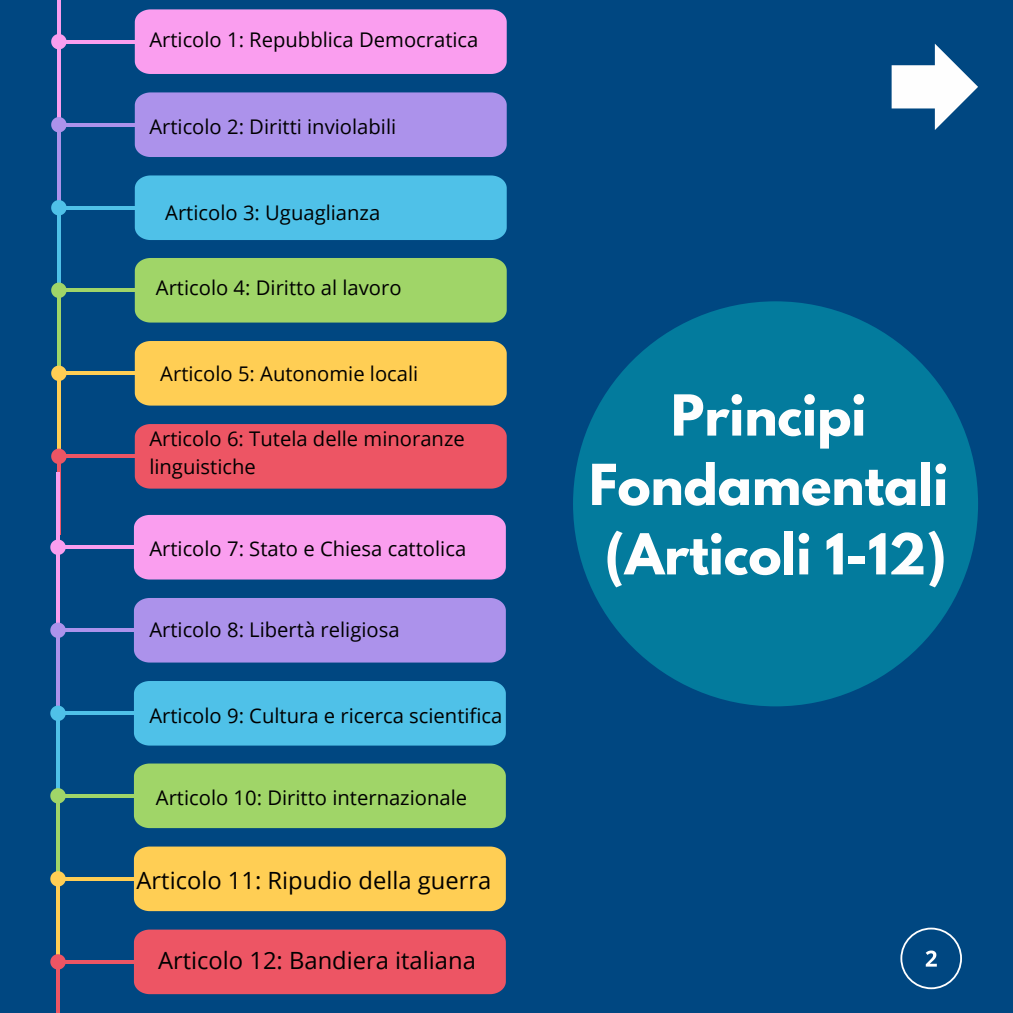
<style>
.page{position:relative;width:1013px;height:1013px;background:#fff}
.page>*{position:absolute;margin:0;border:0;box-sizing:border-box;transform-origin:0 0}
.t1{font:700 50px/69.4px "League Spartan";color:#fefefe;text-align:center}
.t2{font:23.75px "Open Sans";color:#000}
.t3{font:20.25px/27.9px "Open Sans";color:#000}
</style>
<div class="page">
<div style="left:0;top:0;width:1012px;height:1012px;background:#004781"></div>
<div style="left:573px;top:301px;width:405px;height:405px;background:#037b9d;border-radius:50%"></div>
<svg style="left:891px;top:44px;width:87px;height:86px"></svg>
<hr style="left:57px;top:42px;width:4px;height:87px;background:#fa9eef">
<hr style="left:65px;top:40px;width:79px;height:3px;background:#fa9eef">
<hr style="left:57px;top:211px;width:4px;height:79px;background:#4fc1e8">
<svg style="left:51px;top:117px;width:16px;height:15px"></svg>
<hr style="left:57px;top:129px;width:4px;height:79px;background:#ac92eb">
<svg style="left:51px;top:200px;width:16px;height:15px"></svg>
<svg style="left:51px;top:282px;width:16px;height:16px"></svg>
<hr style="left:57px;top:294px;width:4px;height:79px;background:#a0d568">
<hr style="left:57px;top:377px;width:4px;height:79px;background:#ffce54">
<svg style="left:51px;top:365px;width:16px;height:16px"></svg>
<hr style="left:65px;top:123px;width:79px;height:3px;background:#ac92eb">
<hr style="left:65px;top:206px;width:79px;height:3px;background:#4fc1e8">
<hr style="left:65px;top:289px;width:79px;height:3px;background:#a0d568">
<hr style="left:65px;top:371px;width:79px;height:4px;background:#ffce54">
<div style="left:135px;top:92px;width:371px;height:65px;background:#ac92eb"></div>
<div style="left:135px;top:175px;width:371px;height:65px;background:#4fc1e8"></div>
<div style="left:135px;top:258px;width:371px;height:64px;background:#a0d568"></div>
<div style="left:135px;top:341px;width:371px;height:64px;background:#ffce54"></div>
<svg style="left:51px;top:448px;width:16px;height:16px"></svg>
<hr style="left:65px;top:454px;width:79px;height:4px;background:#ed5564">
<div style="left:135px;top:424px;width:371px;height:64px;background:#ed5564"></div>
<hr style="left:57px;top:456px;width:4px;height:79px;background:#ed5564">
<svg style="left:51px;top:34px;width:16px;height:15px"></svg>
<div style="left:135px;top:9px;width:371px;height:65px;background:#fa9eef"></div>
<hr style="left:57px;top:0;width:4px;height:46px;background:#fa9eef">
<hr style="left:56px;top:547px;width:4px;height:87px;background:#fa9eef">
<hr style="left:64px;top:545px;width:79px;height:4px;background:#fa9eef">
<hr style="left:56px;top:717px;width:4px;height:78px;background:#4fc1e8">
<svg style="left:50px;top:622px;width:16px;height:16px"></svg>
<hr style="left:56px;top:634px;width:4px;height:79px;background:#ac92eb">
<svg style="left:50px;top:705px;width:16px;height:16px"></svg>
<svg style="left:50px;top:788px;width:16px;height:15px"></svg>
<hr style="left:56px;top:800px;width:4px;height:78px;background:#a0d568">
<hr style="left:56px;top:883px;width:4px;height:78px;background:#ffce54">
<svg style="left:50px;top:871px;width:16px;height:15px"></svg>
<hr style="left:64px;top:628px;width:79px;height:4px;background:#ac92eb">
<hr style="left:64px;top:711px;width:79px;height:3px;background:#4fc1e8">
<hr style="left:64px;top:794px;width:79px;height:3px;background:#a0d568">
<hr style="left:64px;top:877px;width:79px;height:3px;background:#ffce54">
<div style="left:134px;top:598px;width:372px;height:64px;background:#ac92eb"></div>
<div style="left:134px;top:681px;width:372px;height:64px;background:#4fc1e8"></div>
<div style="left:134px;top:763px;width:372px;height:65px;background:#a0d568"></div>
<div style="left:134px;top:846px;width:372px;height:65px;background:#ffce54"></div>
<svg style="left:50px;top:954px;width:16px;height:15px"></svg>
<hr style="left:64px;top:960px;width:79px;height:3px;background:#ed5564">
<div style="left:134px;top:929px;width:372px;height:65px;background:#ed5564"></div>
<hr style="left:56px;top:961px;width:4px;height:51px;background:#ed5564">
<svg style="left:50px;top:539px;width:16px;height:16px"></svg>
<div style="left:134px;top:515px;width:372px;height:64px;background:#fa9eef"></div>
<hr style="left:56px;top:472px;width:4px;height:79px;background:#fa9eef">
<svg style="left:900px;top:927px;width:62px;height:62px"></svg>
<p class="t3" style="left:149px;top:26px;width:330px">Articolo 1: Repubblica Democratica</p>
<p class="t3" style="left:149px;top:112px;width:248px">Articolo 2: Diritti inviolabili</p>
<p class="t3" style="left:165px;top:198px;width:216px">Articolo 3: Uguaglianza</p>
<p class="t3" style="left:156px;top:273px;width:247px">Articolo 4: Diritto al lavoro</p>
<p class="t3" style="left:160px;top:359px;width:259px">Articolo 5: Autonomie locali</p>
<p class="t3" style="left:149px;top:424px;width:317px">Articolo 6: Tutela delle minoranze linguistiche</p>
<p class="t3" style="left:149px;top:534px;width:318px">Articolo 7: Stato e Chiesa cattolica</p>
<p class="t3" style="left:149px;top:615px;width:252px">Articolo 8: Libertà religiosa</p>
<p class="t3" style="left:149px;top:701px;width:354px">Articolo 9: Cultura e ricerca scientifica</p>
<p class="t3" style="left:156px;top:782px;width:313px">Articolo 10: Diritto internazionale</p>
<p class="t2" style="left:137px;top:863px;width:356px">Articolo 11: Ripudio della guerra</p>
<p class="t2" style="left:158px;top:943px;width:319px">Articolo 12: Bandiera italiana</p>
<h1 class="t1" style="left:589px;top:387px;width:361px">Principi<br>Fondamentali (Articoli 1-12)</h1>
</div>
